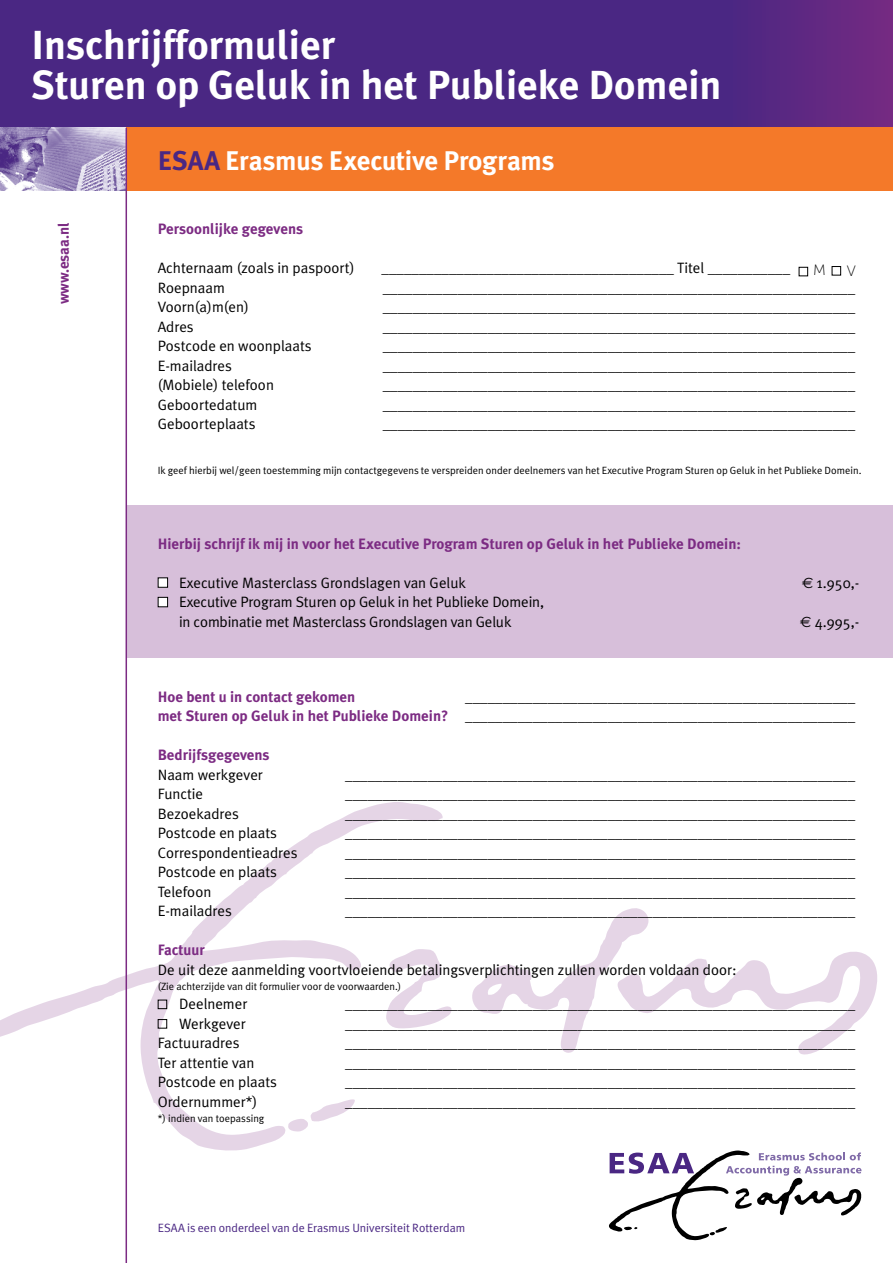
<style>
.page{position:relative;width:893px;height:1263px;background:#fff}
.page>*{position:absolute;margin:0;border:0;box-sizing:border-box;transform-origin:0 0}
.t1{font:700 40.5px/40.5px "Meta Plus";color:#fff}
.t2{font:700 27px "Meta Plus";letter-spacing:-.005em;color:#fff}
.t3{font:15px/19.5px "Meta Plus Normal";color:#000}
.t4{font:700 15px "Meta Plus";color:#7c2b83}
.t5{font:15px "Museo Sans 100";color:#000}
.t6{font:12px "Meta Plus Normal";color:#4a2783}
.t7{font:10.5px "Meta Plus Normal";color:#000}
.s1{color:#4a2783}
.s2{font-family:"Euro Sans"}
.s3{font-family:"Meta Plus";font-weight:700;color:#7c2b83}
</style>
<div class="page">
<svg style="left:0;top:0;width:893px;height:126px;background:#4e2782"></svg>
<div style="left:126px;top:128px;width:767px;height:63px;background:#f47929"></div>
<img style="left:0;top:128px;width:126px;height:63px">
<svg style="left:0;top:802px;width:877px;height:349px"></svg>
<div style="left:126px;top:505px;width:767px;height:153px;background:#d7bfda"></div>
<div style="left:158px;top:578px;width:10px;height:9px;background:#fff"></div>
<div style="left:158px;top:577px;width:10px;height:11px;border:1px solid #000"></div>
<div style="left:158px;top:597px;width:10px;height:10px;background:#fff"></div>
<div style="left:158px;top:597px;width:10px;height:10px;border:1px solid #000"></div>
<hr style="left:126px;top:128px;width:1px;height:1135px;background:#7c2b83">
<div style="left:158px;top:1000px;width:9px;height:9px;border:1px solid #000"></div>
<div style="left:158px;top:1019px;width:9px;height:9px;border:1px solid #000"></div>
<svg style="left:609px;top:1150px;width:253px;height:90px"></svg>
<div style="left:799px;top:267px;width:9px;height:9px;border:1px solid #000"></div>
<div style="left:832px;top:266px;width:9px;height:9px;border:1px solid #000"></div>
<h1 class="t1" style="left:31px;top:24px;width:691px">Inschrijfformulier<br>Sturen op Geluk in het Publieke Domein</h1>
<p class="t4" style="left:55px;top:304px;width:84px;rotate:-90deg">www.esaa.nl</p>
<h2 class="t2" style="left:158px;top:145px;width:398px"><span class="s1">ESAA</span> Erasmus Executive Programs</h2>
<p class="t4" style="left:158px;top:220px;width:147px">Persoonlijke gegevens</p>
<p class="t3" style="left:158px;top:258px;width:198px">Achternaam (zoals in paspoort)</p>
<p class="t3" style="left:381px;top:258px;width:410px">_______________________________________ Titel ___________</p>
<p class="t3" style="left:158px;top:277px;width:69px">Roepnaam</p>
<p class="t3" style="left:383px;top:277px;width:474px">_______________________________________________________________</p>
<p class="t3" style="left:158px;top:297px;width:93px">Voorn(a)m(en)</p>
<p class="t3" style="left:383px;top:297px;width:474px">_______________________________________________________________</p>
<p class="t3" style="left:158px;top:316px;width:38px">Adres</p>
<p class="t3" style="left:383px;top:316px;width:474px">_______________________________________________________________</p>
<p class="t3" style="left:158px;top:336px;width:155px">Postcode en woonplaats</p>
<p class="t3" style="left:383px;top:336px;width:474px">_______________________________________________________________</p>
<p class="t3" style="left:158px;top:355px;width:76px">E-mailadres</p>
<p class="t3" style="left:383px;top:355px;width:474px">_______________________________________________________________</p>
<p class="t3" style="left:158px;top:375px;width:118px">(Mobiele) telefoon</p>
<p class="t3" style="left:383px;top:375px;width:474px">_______________________________________________________________</p>
<p class="t3" style="left:158px;top:394px;width:101px">Geboortedatum</p>
<p class="t3" style="left:383px;top:394px;width:474px">_______________________________________________________________</p>
<p class="t3" style="left:158px;top:414px;width:99px">Geboorteplaats</p>
<p class="t3" style="left:383px;top:414px;width:474px">_______________________________________________________________</p>
<p class="t7" style="left:158px;top:464px;width:705px">Ik geef hierbij wel/geen toestemming mijn contactgegevens te verspreiden onder deelnemers van het Executive Program Sturen op Geluk in het Publieke Domein.</p>
<p class="t5" style="left:813px;top:262px;width:14px">M</p>
<p class="t5" style="left:847px;top:263px;width:11px">V</p>
<p class="t4" style="left:158px;top:535px;width:585px">Hierbij schrijf ik mij in voor het Executive Program Sturen op Geluk in het Publieke Domein:</p>
<p class="t3" style="left:179px;top:572px;width:288px">Executive Masterclass Grondslagen van Geluk</p>
<p class="t3" style="left:802px;top:572px;width:59px"><span class="s2">e</span> 1.950,-</p>
<p class="t3" style="left:179px;top:592px;width:367px">Executive Program Sturen op Geluk in het Publieke Domein, in combinatie met Masterclass Grondslagen van Geluk</p>
<p class="t3" style="left:800px;top:611px;width:61px"><span class="s2">e</span> 4.995,-</p>
<p class="t4" style="left:158px;top:688px;width:199px">Hoe bent u in contact gekomen</p>
<p class="t3" style="left:158px;top:686px;width:699px;text-align:right">____________________________________________________<br><span class="s3">met Sturen op Geluk in het Publieke Domein?</span> ____________________________________________________</p>
<p class="t4" style="left:158px;top:746px;width:113px">Bedrijfsgegevens</p>
<p class="t3" style="left:158px;top:764px;width:107px">Naam werkgever</p>
<p class="t3" style="left:345px;top:764px;width:511px">____________________________________________________________________</p>
<p class="t3" style="left:158px;top:784px;width:47px">Functie</p>
<p class="t3" style="left:345px;top:784px;width:511px">____________________________________________________________________</p>
<p class="t3" style="left:158px;top:803px;width:83px">Bezoekadres</p>
<p class="t3" style="left:345px;top:803px;width:511px">____________________________________________________________________</p>
<p class="t3" style="left:158px;top:823px;width:121px">Postcode en plaats</p>
<p class="t3" style="left:345px;top:823px;width:511px">____________________________________________________________________</p>
<p class="t3" style="left:158px;top:842px;width:141px">Correspondentieadres</p>
<p class="t3" style="left:345px;top:842px;width:511px">____________________________________________________________________</p>
<p class="t3" style="left:158px;top:862px;width:121px">Postcode en plaats</p>
<p class="t3" style="left:345px;top:862px;width:511px">____________________________________________________________________</p>
<p class="t3" style="left:158px;top:881px;width:55px">Telefoon</p>
<p class="t3" style="left:345px;top:881px;width:511px">____________________________________________________________________</p>
<p class="t3" style="left:158px;top:901px;width:76px">E-mailadres</p>
<p class="t3" style="left:345px;top:901px;width:511px">____________________________________________________________________</p>
<p class="t4" style="left:158px;top:941px;width:48px">Factuur</p>
<p class="t3" style="left:158px;top:959px;width:580px">De uit deze aanmelding voortvloeiende betalingsverplichtingen zullen worden voldaan door:</p>
<p class="t7" style="left:158px;top:980px;width:245px">(Zie achterzijde van dit formulier voor de voorwaarden.)</p>
<p class="t3" style="left:179px;top:994px;width:70px">Deelnemer</p>
<p class="t3" style="left:345px;top:994px;width:511px">____________________________________________________________________</p>
<p class="t3" style="left:179px;top:1013px;width:68px">Werkgever</p>
<p class="t3" style="left:345px;top:1013px;width:511px">____________________________________________________________________</p>
<p class="t3" style="left:158px;top:1033px;width:83px">Factuuradres</p>
<p class="t3" style="left:345px;top:1033px;width:511px">____________________________________________________________________</p>
<p class="t3" style="left:158px;top:1052px;width:98px">Ter attentie van</p>
<p class="t3" style="left:345px;top:1052px;width:511px">____________________________________________________________________</p>
<p class="t3" style="left:158px;top:1072px;width:121px">Postcode en plaats</p>
<p class="t3" style="left:345px;top:1072px;width:511px">____________________________________________________________________</p>
<p class="t3" style="left:158px;top:1091px;width:101px">Ordernummer*)</p>
<p class="t3" style="left:345px;top:1091px;width:511px">____________________________________________________________________</p>
<p class="t7" style="left:158px;top:1112px;width:108px">*) indien van toepassing</p>
<p class="t6" style="left:158px;top:1220px;width:309px">ESAA is een onderdeel van de Erasmus Universiteit Rotterdam</p>
</div>
